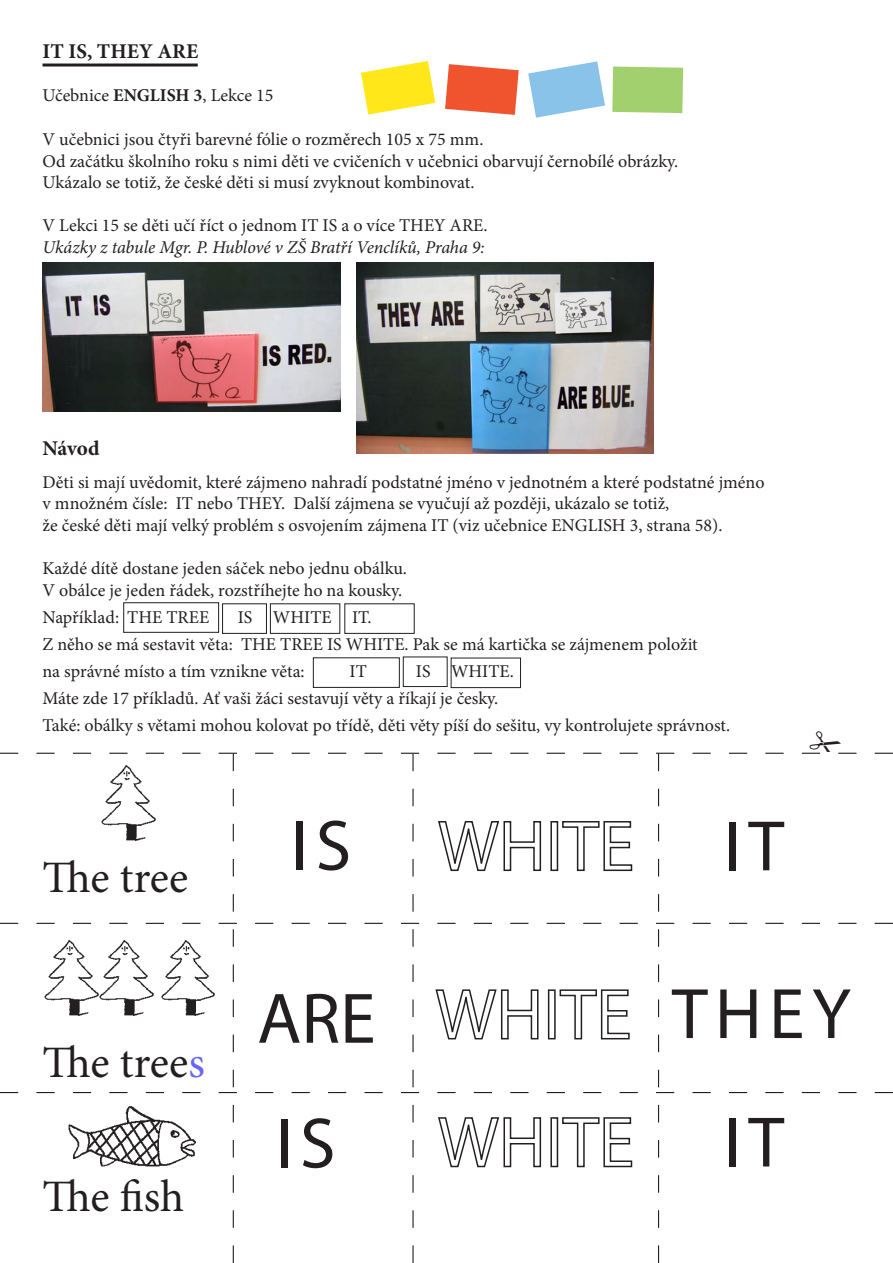
<style>
.page{position:relative;width:893px;height:1263px;background:#fff}
.page>*{position:absolute;margin:0;border:0;box-sizing:border-box;transform-origin:0 0}
.t1{font:72px "Myriad Pro";letter-spacing:.1em;color:#231f20}
.t2{font:45px "Minion Pro";letter-spacing:.005em;color:#231f20}
.t3{font:700 21px "Minion Pro";color:#231f20}
.t4{font:18px "Minion Pro";color:#231f20}
.t5{font:italic 18px "Minion Pro";letter-spacing:-.01em;color:#231f20}
.s1{font-weight:700}
.s2{color:#66f}
</style>
<div class="page">
<hr style="left:43px;top:64px;width:155px;height:3px;background:#231f20">
<div style="left:123px;top:602px;width:96px;height:31px;border:1px solid #231f20"></div>
<div style="left:222px;top:603px;width:45px;height:31px;border:1px solid #231f20"></div>
<div style="left:270px;top:603px;width:70px;height:31px;border:1px solid #231f20"></div>
<div style="left:344px;top:603px;width:71px;height:31px;border:1px solid #231f20"></div>
<div style="left:313px;top:657px;width:87px;height:31px;border:1px solid #231f20"></div>
<div style="left:403px;top:657px;width:45px;height:30px;border:1px solid #231f20"></div>
<div style="left:451px;top:658px;width:70px;height:30px;border:1px solid #231f20"></div>
<svg style="left:445px;top:64px;width:74px;height:51px"></svg>
<div style="left:612px;top:67px;width:71px;height:46px;background:#a2d06e"></div>
<svg style="left:528px;top:61px;width:77px;height:57px"></svg>
<svg style="left:361px;top:61px;width:74px;height:54px"></svg>
<img style="left:43px;top:263px;width:297px;height:149px">
<img style="left:356px;top:262px;width:298px;height:191px">
<svg style="left:0;top:752px;width:893px;height:511px"></svg>
<p class="t3" style="left:43px;top:36px;width:157px">IT IS, THEY ARE</p>
<p class="t4" style="left:43px;top:83px;width:233px">Učebnice <span class="s1">ENGLISH 3</span>, Lekce 15</p>
<p class="t4" style="left:43px;top:127px;width:442px">V učebnici jsou čtyři barevné fólie o rozměrech 105 x 75 mm.</p>
<p class="t4" style="left:43px;top:149px;width:637px">Od začátku školního roku s nimi děti ve cvičeních v učebnici obarvují černobílé obrázky.</p>
<p class="t4" style="left:43px;top:170px;width:433px">Ukázalo se totiž, že české děti si musí zvyknout kombinovat.</p>
<p class="t4" style="left:43px;top:213px;width:446px">V Lekci 15 se děti učí říct o jednom IT IS a o více THEY ARE.</p>
<p class="t5" style="left:43px;top:235px;width:444px">Ukázky z tabule Mgr. P. Hublové v ZŠ Bratří Venclíků, Praha 9:</p>
<p class="t3" style="left:43px;top:433px;width:59px">Návod</p>
<p class="t4" style="left:43px;top:470px;width:723px">Děti si mají uvědomit, které zájmeno nahradí podstatné jméno v jednotném a které podstatné jméno</p>
<p class="t4" style="left:43px;top:492px;width:628px">v množném čísle: IT nebo THEY. Další zájmena se vyučují až později, ukázalo se totiž,</p>
<p class="t4" style="left:43px;top:513px;width:681px">že české děti mají velký problém s osvojením zájmena IT (viz učebnice ENGLISH 3, strana 58).</p>
<p class="t4" style="left:43px;top:556px;width:366px">Každé dítě dostane jeden sáček nebo jednu obálku.</p>
<p class="t4" style="left:43px;top:578px;width:361px">V obálce je jeden řádek, rozstříhejte ho na kousky.</p>
<p class="t4" style="left:43px;top:605px;width:168px">Například: THE TREE</p>
<p class="t4" style="left:238px;top:605px;width:135px">IS WHITE IT.</p>
<p class="t4" style="left:43px;top:632px;width:657px">Z něho se má sestavit věta: THE TREE IS WHITE. Pak se má kartička se zájmenem položit</p>
<p class="t4" style="left:43px;top:659px;width:264px">na správné místo a tím vznikne věta:</p>
<p class="t4" style="left:350px;top:659px;width:19px">IT</p>
<p class="t4" style="left:416px;top:659px;width:99px">IS WHITE.</p>
<p class="t4" style="left:43px;top:686px;width:457px">Máte zde 17 příkladů. Ať vaši žáci sestavují věty a říkají je česky.</p>
<p class="t4" style="left:43px;top:713px;width:689px">Také: obálky s větami mohou kolovat po třídě, děti věty píší do sešitu, vy kontrolujete správnost.</p>
<p class="t2" style="left:43px;top:847px;width:147px">The tree</p>
<p class="t2" style="left:43px;top:1032px;width:164px">The tree<span class="s2">s</span></p>
<p class="t2" style="left:43px;top:1166px;width:143px">The fish</p>
<p class="t1" style="left:291px;top:801px;width:61px">IS</p>
<p class="t1" style="left:257px;top:974px;width:120px">ARE</p>
<p class="t1" style="left:724px;top:802px;width:62px">IT</p>
<p class="t1" style="left:672px;top:969px;width:180px">THEY</p>
<p class="t1" style="left:276px;top:1099px;width:61px">IS</p>
<p class="t1" style="left:724px;top:1098px;width:62px">IT</p>
</div>
